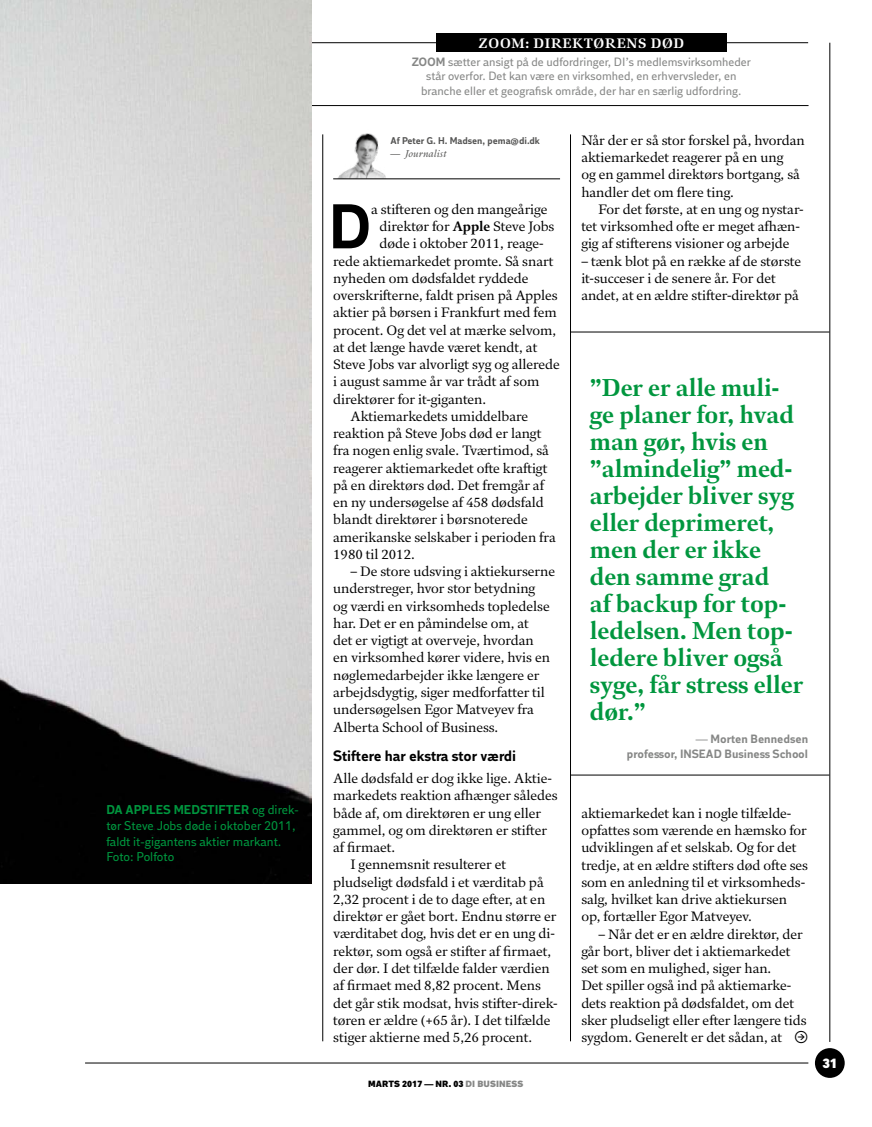
<style>
.page{position:relative;width:872px;height:1127px;background:#fff}
.page>*{position:absolute;margin:0;border:0;box-sizing:border-box;transform-origin:0 0}
.t1{font:700 62.7px "DI Sans";color:#000}
.t2{font:700 24px/27px "DI Serif";color:#00963e}
.t3{font:700 15px "DI Sans";color:#000}
.t4{font:14.25px "DI Stuff";color:#000}
.t5{font:13.5px/17.2px "DI Serif";color:#000}
.t6{font:700 13.5px "DI Serif";letter-spacing:.05em;color:#fff}
.t7{font:800 13.5px "DI Sans";color:#fff}
.t8{font:12.75px/15.8px "DI Sans";color:#00963e}
.t9{font:12px/14.4px "DI Sans";color:#868786;text-align:center}
.t10{font:700 12px/14.4px "DI Sans";color:#868786;text-align:right}
.t11{font:700 9.75px "DI Sans";color:#565655}
.t12{font:italic 9.75px "DI Serif";color:#565655}
.t13{font:800 9px "DI Sans";letter-spacing:.01em;color:#000}
.s1{font-weight:700}
.s2{color:#868786}
.s3{font-family:"DI Serif";font-weight:400;font-style:italic}
</style>
<div class="page">
<hr style="left:85px;top:1063px;width:723px;height:1px;background:#000">
<hr style="left:829px;top:43px;width:1px;height:999px;background:#000">
<div style="left:815px;top:1048px;width:29px;height:30px;background:#000;border-radius:50%"></div>
<hr style="left:0;top:42px;width:808px;height:1px;background:#000">
<hr style="left:0;top:105px;width:808px;height:1px;background:#000">
<img style="left:0;top:0;width:312px;height:883px">
<div style="left:436px;top:33px;width:290px;height:19px;background:#000"></div>
<hr style="left:570px;top:134px;width:1px;height:907px;background:#000">
<hr style="left:322px;top:134px;width:1px;height:907px;background:#000">
<hr style="left:570px;top:332px;width:259px;height:1px;background:#000">
<hr style="left:570px;top:775px;width:259px;height:1px;background:#000">
<img style="left:336px;top:133px;width:60px;height:46px">
<hr style="left:333px;top:179px;width:227px;height:1px;background:#000">
<p class="t8" style="left:106px;top:802px;width:194px"><span class="s1">DA APPLES MEDSTIFTER</span> og direk&shy;tør Steve Jobs døde i oktober 2011, faldt it-gigantens aktier markant.<br>Foto: Polfoto</p>
<p class="t6" style="left:478px;top:35px;width:207px">ZOOM: DIREKTØRENS DØD</p>
<p class="t9" style="left:412px;top:55px;width:341px"><span class="s1">ZOOM</span> sætter ansigt på de udfordringer, DI’s medlemsvirksomheder står overfor. Det kan være en virksomhed, en erhvervsleder, en branche eller et geografisk område, der har en særlig udfordring.</p>
<p class="t11" style="left:390px;top:135px;width:151px">Af Peter G. H. Madsen, pema@di.dk</p>
<p class="t12" style="left:390px;top:148px;width:57px">— Journalist</p>
<h1 class="t1" style="left:329px;top:189px;width:44px">D</h1>
<p class="t5" style="left:371px;top:200px;width:178px">a stifteren og den mangeårige</p>
<p class="t5" style="left:379px;top:218px;width:176px">direktør for <span class="s1">Apple</span> Steve Jobs</p>
<p class="t5" style="left:379px;top:235px;width:165px">døde i oktober 2011, reage-</p>
<p class="t5" style="left:333px;top:252px;width:222px">rede aktiemarkedet promte. Så snart</p>
<p class="t5" style="left:333px;top:269px;width:197px">nyheden om dødsfaldet ryddede</p>
<p class="t5" style="left:333px;top:287px;width:226px">overskrifterne, faldt prisen på Apples</p>
<p class="t5" style="left:333px;top:304px;width:225px">aktier på børsen i Frankfurt med fem</p>
<p class="t5" style="left:333px;top:321px;width:225px">procent. Og det vel at mærke selvom,</p>
<p class="t5" style="left:333px;top:338px;width:206px">at det længe havde været kendt, at</p>
<p class="t5" style="left:333px;top:356px;width:228px">Steve Jobs var alvorligt syg og allerede</p>
<p class="t5" style="left:333px;top:373px;width:208px">i august samme år var trådt af som</p>
<p class="t5" style="left:333px;top:390px;width:155px">direktører for it-giganten.</p>
<p class="t5" style="left:350px;top:407px;width:179px">Aktiemarkedets umiddelbare</p>
<p class="t5" style="left:333px;top:425px;width:210px">reaktion på Steve Jobs død er langt</p>
<p class="t5" style="left:333px;top:442px;width:217px">fra nogen enlig svale. Tværtimod, så</p>
<p class="t5" style="left:333px;top:459px;width:216px">reagerer aktiemarkedet ofte kraftigt</p>
<p class="t5" style="left:333px;top:476px;width:212px">på en direktørs død. Det fremgår af</p>
<p class="t5" style="left:333px;top:494px;width:212px">en ny undersøgelse af 458 dødsfald</p>
<p class="t5" style="left:333px;top:511px;width:196px">blandt direktører i børsnoterede</p>
<p class="t5" style="left:333px;top:528px;width:224px">amerikanske selskaber i perioden fra</p>
<p class="t5" style="left:333px;top:545px;width:83px">1980 til 2012.</p>
<p class="t5" style="left:333px;top:563px;width:223px;text-indent:17px">– De store udsving i aktiekurserne understreger, hvor stor betydning<br>og værdi en virksomheds topledelse har. Det er en påmindelse om, at<br>det er vigtigt at overveje, hvordan<br>en virksomhed kører videre, hvis en nøglemedarbejder ikke længere er arbejdsdygtig, siger medforfatter til undersøgelsen Egor Matveyev fra Alberta School of Business.</p>
<p class="t3" style="left:333px;top:747px;width:184px">Stiftere har ekstra stor værdi</p>
<p class="t5" style="left:333px;top:770px;width:220px">Alle dødsfald er dog ikke lige. Aktie-</p>
<p class="t5" style="left:333px;top:787px;width:226px">markedets reaktion afhænger således</p>
<p class="t5" style="left:333px;top:804px;width:209px">både af, om direktøren er ung eller</p>
<p class="t5" style="left:333px;top:821px;width:215px">gammel, og om direktøren er stifter</p>
<p class="t5" style="left:333px;top:839px;width:63px">af firmaet.</p>
<p class="t5" style="left:350px;top:856px;width:157px">I gennemsnit resulterer et</p>
<p class="t5" style="left:333px;top:873px;width:212px">pludseligt dødsfald i et værditab på</p>
<p class="t5" style="left:333px;top:890px;width:213px">2,32 procent i de to dage efter, at en</p>
<p class="t5" style="left:333px;top:908px;width:225px">direktør er gået bort. Endnu større er</p>
<p class="t5" style="left:333px;top:925px;width:223px">værditabet dog, hvis det er en ung di-</p>
<p class="t5" style="left:333px;top:942px;width:219px">rektør, som også er stifter af firmaet,</p>
<p class="t5" style="left:333px;top:959px;width:218px">der dør. I det tilfælde falder værdien</p>
<p class="t5" style="left:333px;top:977px;width:209px">af firmaet med 8,82 procent. Mens</p>
<p class="t5" style="left:333px;top:994px;width:226px">det går stik modsat, hvis stifter-direk-</p>
<p class="t5" style="left:333px;top:1011px;width:219px">tøren er ældre (+65 år). I det tilfælde</p>
<p class="t5" style="left:333px;top:1028px;width:201px">stiger aktierne med 5,26 procent.</p>
<p class="t13" style="left:368px;top:1078px;width:157px">MARTS 2017 — NR. 03 <span class="s2">DI BUSINESS</span></p>
<p class="t5" style="left:581px;top:131px;width:225px">Når der er så stor forskel på, hvordan aktiemarkedet reagerer på en ung<br>og en gammel direktørs bortgang, så handler det om flere ting.</p>
<p class="t5" style="left:581px;top:200px;width:224px;text-indent:17px">For det første, at en ung og nystar&shy;tet virksomhed ofte er meget afhæn&shy;gig af stifterens visioner og arbejde</p>
<p class="t5" style="left:581px;top:252px;width:221px">– tænk blot på en række af de største it-succeser i de senere år. For det andet, at en ældre stifter-direktør på</p>
<h2 class="t2" style="left:590px;top:374px;width:215px">”Der er alle muli&shy;ge planer for, hvad man gør, hvis en ”almindelig” med&shy;arbejder bliver syg eller deprimeret, men der er ikke den samme grad<br>af backup for top&shy;ledelsen. Men top&shy;ledere bliver også syge, får stress eller dør.”</h2>
<p class="t10" style="left:627px;top:732px;width:183px"><span class="s3">—</span> Morten Bennedsen<br>professor, INSEAD Business School</p>
<p class="t5" style="left:581px;top:804px;width:228px">aktiemarkedet kan i nogle tilfælde&shy;opfattes som værende en hæmsko for udviklingen af et selskab. Og for det tredje, at en ældre stifters død ofte ses som en anledning til et virksomheds&shy;salg, hvilket kan drive aktiekursen op, fortæller Egor Matveyev.</p>
<p class="t5" style="left:581px;top:925px;width:227px;text-indent:17px">– Når det er en ældre direktør, der går bort, bliver det i aktiemarkedet set som en mulighed, siger han.<br>Det spiller også ind på aktiemarke&shy;dets reaktion på dødsfaldet, om det sker pludseligt eller efter længere tids sygdom. Generelt er det sådan, at</p>
<p class="t4" style="left:794px;top:1027px;width:15px">&gt;</p>
<p class="t7" style="left:822px;top:1055px;width:16px">31</p>
</div>
